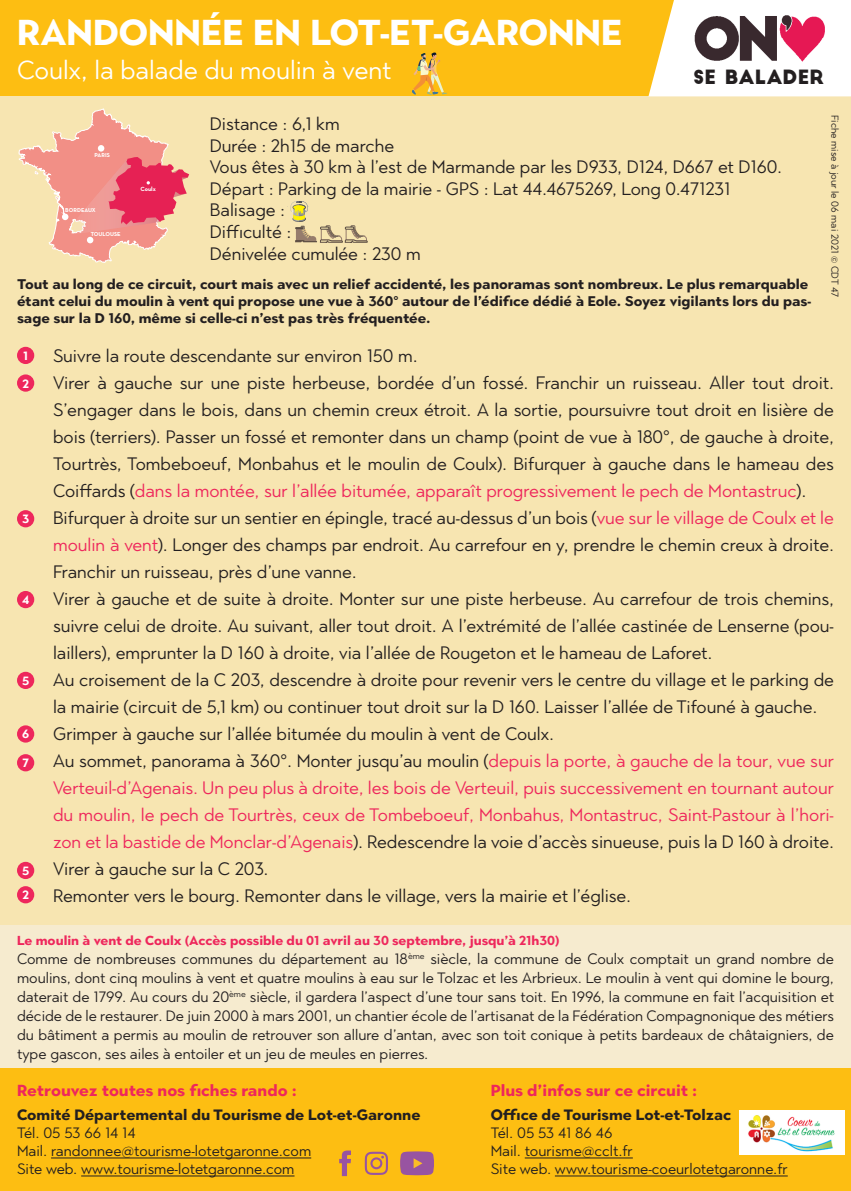
<style>
.page{position:relative;width:851px;height:1191px;background:#fff}
.page>*{position:absolute;margin:0;border:0;box-sizing:border-box;transform-origin:0 0}
.t1{font:700 36px "Town 80 Text";color:#fff}
.t2{font:26px "Town 80 Text";color:#fff}
.t3{font:19.2px "Big John";color:#231f20}
.t4{font:18px/27px "Town 80 Text";color:#231f20;text-align:justify}
.t5{font:18px/27px "Town 80 Text";color:#ee275c;text-align:justify}
.t6{font:700 16px "Town 80 Text";color:#ee275c}
.t7{font:15px/19px "Town 80 Text";color:#231f20;text-align:justify}
.t8{font:700 15px "Town 80 Text";color:#231f20}
.t9{font:700 14px/16.8px "Town 80 Text";color:#231f20}
.t10{font:700 13px "Town 80 Text";color:#ee275c}
.t11{font:700 12px "Town 80 Text";color:#fff}
.t12{font:10px "Town 80 Text";color:#231f20}
.t13{font:700 6.2px "Neutra Text";color:#fff}
.t14{font:700 5.8px "Neutra Text";color:#fff}
.s1{color:#ee275c}
.s2{color:#231f20}
</style>
<div class="page">
<div style="left:0;top:0;width:850px;height:96px;background:#fdbe12"></div>
<div style="left:0;top:1063px;width:850px;height:128px;background:#fdbe12"></div>
<div style="left:0;top:96px;width:850px;height:837px;background:#f7e5b1"></div>
<svg style="left:648px;top:0;width:202px;height:96px;background:#fef7e4"></svg>
<img style="left:693px;top:7px;width:133px;height:60px">
<svg style="left:412px;top:53px;width:35px;height:42px"></svg>
<svg style="left:18px;top:108px;width:171px;height:155px"></svg>
<div style="left:0;top:925px;width:850px;height:143px;background:#f6ebcf"></div>
<hr style="left:51px;top:1157px;width:260px;height:1px;background:#231f20">
<hr style="left:81px;top:1175px;width:213px;height:1px;background:#231f20">
<hr style="left:524px;top:1157px;width:108px;height:1px;background:#231f20">
<hr style="left:555px;top:1175px;width:232px;height:1px;background:#231f20">
<svg style="left:400px;top:1151px;width:34px;height:24px"></svg>
<svg style="left:339px;top:1150px;width:12px;height:26px"></svg>
<svg style="left:365px;top:1151px;width:23px;height:23px"></svg>
<div style="left:17px;top:347px;width:17px;height:17px;background:#ee275c;border-radius:50%"></div>
<div style="left:17px;top:374px;width:17px;height:18px;background:#ee275c;border-radius:50%"></div>
<div style="left:17px;top:510px;width:17px;height:17px;background:#ee275c;border-radius:50%"></div>
<div style="left:17px;top:591px;width:17px;height:17px;background:#ee275c;border-radius:50%"></div>
<div style="left:17px;top:672px;width:17px;height:17px;background:#ee275c;border-radius:50%"></div>
<div style="left:17px;top:725px;width:17px;height:17px;background:#ee275c;border-radius:50%"></div>
<div style="left:17px;top:754px;width:17px;height:17px;background:#ee275c;border-radius:50%"></div>
<svg style="left:290px;top:201px;width:77px;height:41px"></svg>
<div style="left:17px;top:862px;width:17px;height:17px;background:#ee275c;border-radius:50%"></div>
<div style="left:17px;top:886px;width:17px;height:17px;background:#ee275c;border-radius:50%"></div>
<div style="left:738px;top:1110px;width:106px;height:44px;background:#fff"></div>
<img style="left:748px;top:1115px;width:87px;height:36px">
<p class="t1" style="left:17px;top:9px;width:607px">RANDONNÉE EN LOT-ET-GARONNE</p>
<p class="t2" style="left:17px;top:53px;width:376px">Coulx, la balade du moulin à vent</p>
<p class="t3" style="left:693px;top:68px;width:132px">SE BALADER</p>
<p class="t12" style="left:841px;top:115px;width:184px;rotate:90deg">Fiche mise à jour le 06 mai 2021 © CDT 47</p>
<p class="t4" style="left:210px;top:110px;width:131px">Distance : 6,1 km</p>
<p class="t4" style="left:210px;top:132px;width:186px">Durée : 2h15 de marche</p>
<p class="t4" style="left:210px;top:153px;width:573px">Vous êtes à 30 km à l’est de Marmande par les D933, D124, D667 et D160.</p>
<p class="t4" style="left:210px;top:175px;width:522px">Départ : Parking de la mairie - GPS : Lat 44.4675269, Long 0.471231</p>
<p class="t4" style="left:210px;top:196px;width:77px">Balisage :</p>
<p class="t4" style="left:210px;top:218px;width:83px">Difficulté :</p>
<p class="t4" style="left:210px;top:240px;width:212px">Dénivelée cumulée : 230 m</p>
<p class="t9" style="left:17px;top:275px;width:795px">Tout au long de ce circuit, court mais avec un relief accidenté, les panoramas sont nombreux. Le plus remarquable étant celui du moulin à vent qui propose une vue à 360° autour de l’édifice dédié à Eole. Soyez vigilants lors du pas&shy;sage sur la D 160, même si celle-ci n’est pas très fréquentée.</p>
<p class="t4" style="left:17px;top:342px;width:402px">• Suivre la route descendante sur environ 150 m.</p>
<p class="t4" style="left:53px;top:369px;width:782px;text-indent:-36px">• Virer à gauche sur une piste herbeuse, bordée d’un fossé. Franchir un ruisseau. Aller tout droit.<br>S’engager dans le bois, dans un chemin creux étroit. A la sortie, poursuivre tout droit en lisière de bois (terriers). Passer un fossé et remonter dans un champ (point de vue à 180°, de gauche à droite, Tourtrès, Tombeboeuf, Monbahus et le moulin de Coulx). Bifurquer à gauche dans le hameau des Coiffards (<span class="s1">dans la montée, sur l’allée bitumée, apparaît progressivement le pech de Montastruc</span>).</p>
<p class="t4" style="left:53px;top:504px;width:782px;text-indent:-36px">• Bifurquer à droite sur un sentier en épingle, tracé au-dessus d’un bois (<span class="s1">vue sur le village de Coulx et le moulin à vent</span>). Longer des champs par endroit. Au carrefour en y, prendre le chemin creux à droite.<br>Franchir un ruisseau, près d’une vanne.</p>
<p class="t4" style="left:53px;top:585px;width:782px;text-indent:-36px">• Virer à gauche et de suite à droite. Monter sur une piste herbeuse. Au carrefour de trois chemins, suivre celui de droite. Au suivant, aller tout droit. A l’extrémité de l’allée castinée de Lenserne (pou&shy;laillers), emprunter la D 160 à droite, via l’allée de Rougeton et le hameau de Laforet.</p>
<p class="t4" style="left:53px;top:666px;width:782px;text-indent:-36px">• Au croisement de la C 203, descendre à droite pour revenir vers le centre du village et le parking de la mairie (circuit de 5,1 km) ou continuer tout droit sur la D 160. Laisser l’allée de Tifouné à gauche.</p>
<p class="t4" style="left:17px;top:720px;width:538px">• Grimper à gauche sur l’allée bitumée du moulin à vent de Coulx.</p>
<p class="t5" style="left:53px;top:747px;width:782px;text-indent:-36px"><span class="s2">• Au sommet, panorama à 360°. Monter jusqu’au moulin (</span>depuis la porte, à gauche de la tour, vue sur Verteuil-d’Agenais. Un peu plus à droite, les bois de Verteuil, puis successivement en tournant autour du moulin, le pech de Tourtrès, ceux de Tombeboeuf, Monbahus, Montastruc, Saint-Pastour à l’hori&shy;zon et la bastide de Monclar-d’Agenais<span class="s2">). Redescendre la voie d’accès sinueuse, puis la D 160 à droite.</span></p>
<p class="t4" style="left:17px;top:855px;width:253px">• Virer à gauche sur la C 203.</p>
<p class="t4" style="left:17px;top:882px;width:615px">• Remonter vers le bourg. Remonter dans le village, vers la mairie et l’église.</p>
<p class="t10" style="left:17px;top:931px;width:543px">Le moulin à vent de Coulx (Accès possible du 01 avril au 30 septembre, jusqu’à 21h30)</p>
<p class="t7" style="left:17px;top:948px;width:818px">Comme de nombreuses communes du département au 18<sup>ème</sup> siècle, la commune de Coulx comptait un grand nombre de moulins, dont cinq moulins à vent et quatre moulins à eau sur le Tolzac et les Arbrieux. Le moulin à vent qui domine le bourg, daterait de 1799. Au cours du 20<sup>ème</sup> siècle, il gardera l’aspect d’une tour sans toit. En 1996, la commune en fait l’acquisition et décide de le restaurer. De juin 2000 à mars 2001, un chantier école de l’artisanat de la Fédération Compagnonique des métiers du bâtiment a permis au moulin de retrouver son allure d’antan, avec son toit conique à petits bardeaux de châtaigniers, de type gascon, ses ailes à entoiler et un jeu de meules en pierres.</p>
<p class="t6" style="left:17px;top:1080px;width:281px">Retrouvez toutes nos fiches rando :</p>
<p class="t8" style="left:17px;top:1105px;width:405px">Comité Départemental du Tourisme de Lot-et-Garonne</p>
<p class="t7" style="left:17px;top:1123px;width:120px">Tél. 05 53 66 14 14</p>
<p class="t7" style="left:17px;top:1141px;width:296px">Mail. randonnee@tourisme-lotetgaronne.com</p>
<p class="t7" style="left:17px;top:1159px;width:279px">Site web. www.tourisme-lotetgaronne.com</p>
<p class="t14" style="left:94px;top:152px;width:17px">PARIS</p>
<p class="t13" style="left:140px;top:185px;width:17px">Coulx</p>
<p class="t14" style="left:65px;top:207px;width:32px">BORDEAUX</p>
<p class="t14" style="left:91px;top:230px;width:32px">TOULOUSE</p>
<p class="t11" style="left:23px;top:348px;width:6px">1</p>
<p class="t11" style="left:22px;top:375px;width:8px">2</p>
<p class="t11" style="left:22px;top:511px;width:9px">3</p>
<p class="t11" style="left:22px;top:592px;width:9px">4</p>
<p class="t11" style="left:22px;top:673px;width:9px">5</p>
<p class="t11" style="left:22px;top:726px;width:9px">6</p>
<p class="t11" style="left:22px;top:755px;width:8px">7</p>
<p class="t11" style="left:22px;top:863px;width:9px">5</p>
<p class="t11" style="left:22px;top:887px;width:8px">2</p>
<p class="t6" style="left:490px;top:1080px;width:208px">Plus d’infos sur ce circuit :</p>
<p class="t8" style="left:490px;top:1105px;width:242px">Office de Tourisme Lot-et-Tolzac</p>
<p class="t7" style="left:490px;top:1123px;width:123px">Tél. 05 53 41 86 46</p>
<p class="t7" style="left:490px;top:1141px;width:144px">Mail. tourisme@cclt.fr</p>
<p class="t7" style="left:490px;top:1159px;width:298px">Site web. www.tourisme-coeurlotetgaronne.fr</p>
</div>
